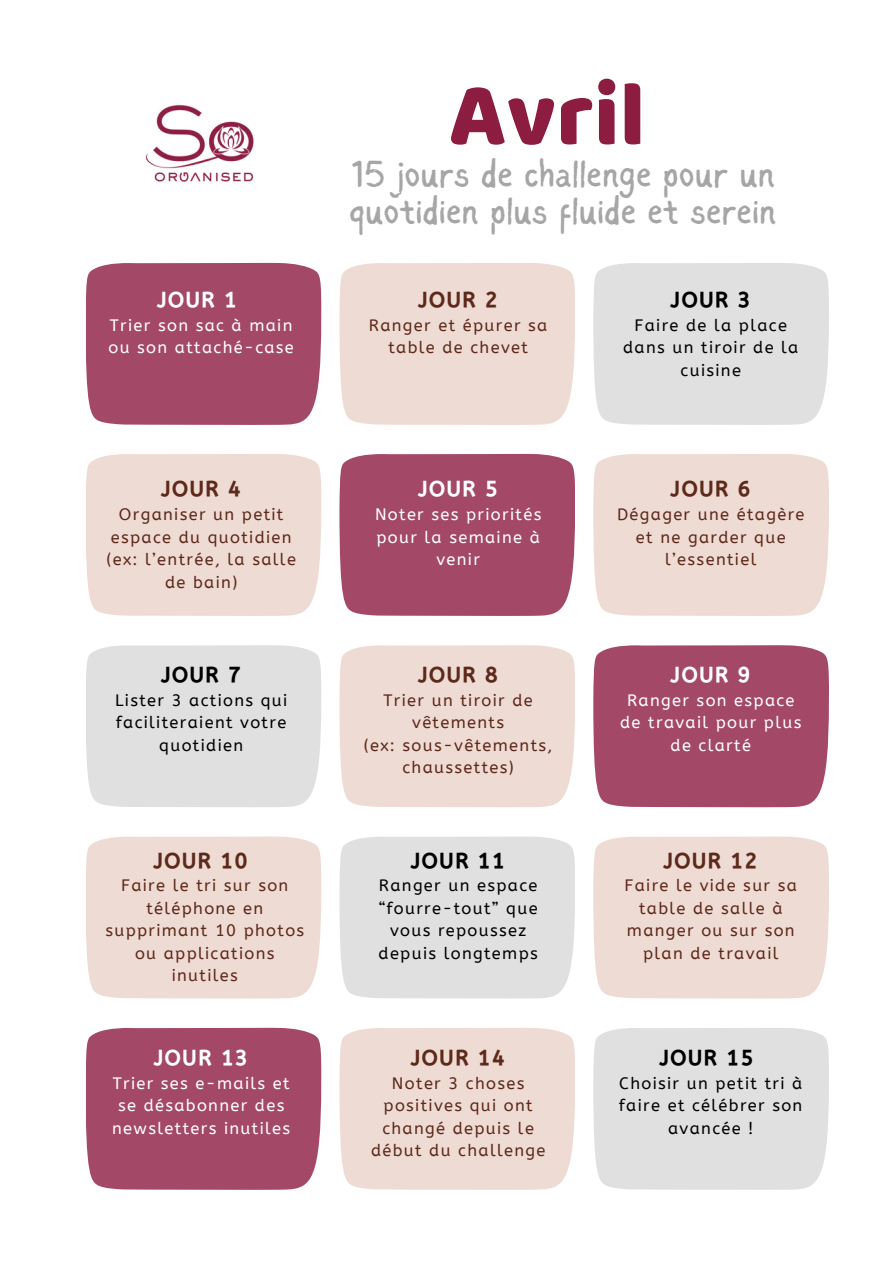
<style>
.page{position:relative;width:894px;height:1264px;background:#fff}
.page>*{position:absolute;margin:0;border:0;box-sizing:border-box;transform-origin:0 0}
.t1{font:91.5px "Baloo Bhaijaan";color:#8d1c41}
.t2{font:37.5px/37.2px "Sigher";color:#a6a6a6}
.t3{font:21px "CA Generated";letter-spacing:.08em;color:#5d291b}
.t4{font:21px "CA Generated";letter-spacing:.08em;color:#000}
.t5{font:21px "CA Generated";letter-spacing:.08em;color:#fff}
.t6{font:16.5px/22.5px "A Bee Zee";letter-spacing:.08em;color:#5d291b;text-align:center}
.t7{font:16.5px/22.5px "A Bee Zee";letter-spacing:.08em;color:#000;text-align:center}
.t8{font:16.5px/22.5px "A Bee Zee";letter-spacing:.08em;color:#fff;text-align:center}
</style>
<div class="page">
<div style="left:86px;top:263px;width:235px;height:162px;background:#a34967"></div>
<div style="left:593px;top:836px;width:235px;height:162px;background:#eedbd3"></div>
<img style="left:145px;top:104px;width:109px;height:78px">
<div style="left:339px;top:454px;width:236px;height:162px;background:#a34967"></div>
<div style="left:86px;top:645px;width:235px;height:162px;background:#e0e0e0"></div>
<div style="left:339px;top:645px;width:236px;height:162px;background:#eedbd3"></div>
<div style="left:593px;top:645px;width:235px;height:162px;background:#a34967"></div>
<div style="left:86px;top:1027px;width:235px;height:162px;background:#a34967"></div>
<div style="left:339px;top:263px;width:236px;height:162px;background:#eedbd3"></div>
<div style="left:593px;top:454px;width:235px;height:162px;background:#eedbd3"></div>
<div style="left:86px;top:454px;width:235px;height:162px;background:#eedbd3"></div>
<div style="left:593px;top:1028px;width:235px;height:161px;background:#e0e0e0"></div>
<div style="left:339px;top:1028px;width:236px;height:161px;background:#eedbd3"></div>
<div style="left:593px;top:263px;width:235px;height:162px;background:#e0e0e0"></div>
<div style="left:339px;top:836px;width:236px;height:162px;background:#e0e0e0"></div>
<div style="left:86px;top:836px;width:235px;height:162px;background:#eedbd3"></div>
<p class="t5" style="left:157px;top:288px;width:81px">JOUR 1</p>
<p class="t8" style="left:108px;top:314px;width:187px;text-align:left">Trier son sac à main ou son attaché-case</p>
<p class="t3" style="left:161px;top:477px;width:81px">JOUR 4</p>
<p class="t6" style="left:106px;top:503px;width:191px">Organiser un petit espace du quotidien (ex: l’entrée, la salle de bain)</p>
<p class="t4" style="left:161px;top:662px;width:81px">JOUR 7</p>
<p class="t7" style="left:115px;top:689px;width:174px">Lister 3 actions qui faciliteraient votre quotidien</p>
<p class="t3" style="left:154px;top:848px;width:95px">JOUR 10</p>
<p class="t6" style="left:105px;top:874px;width:200px">Faire le tri sur son téléphone en supprimant 10 photos ou applications inutiles</p>
<p class="t5" style="left:154px;top:1045px;width:95px">JOUR 13</p>
<p class="t8" style="left:112px;top:1072px;width:179px">Trier ses e-mails et se désabonner des newsletters inutiles</p>
<h1 class="t1" style="left:449px;top:48px;width:198px">Avril</h1>
<h2 class="t2" style="left:349px;top:155px;width:428px">15 jours de challenge pour un quotidien plus fluide et serein</h2>
<p class="t3" style="left:418px;top:288px;width:81px">JOUR 2</p>
<p class="t6" style="left:369px;top:314px;width:180px">Ranger et épurer sa table de chevet</p>
<p class="t5" style="left:418px;top:477px;width:81px">JOUR 5</p>
<p class="t8" style="left:375px;top:503px;width:168px">Noter ses priorités pour la semaine à venir</p>
<p class="t3" style="left:418px;top:662px;width:81px">JOUR 8</p>
<p class="t6" style="left:364px;top:689px;width:190px">Trier un tiroir de vêtements<br>(ex: sous-vêtements, chaussettes)</p>
<p class="t4" style="left:411px;top:848px;width:95px">JOUR 11</p>
<p class="t7" style="left:378px;top:874px;width:161px">Ranger un espace “fourre-tout” que vous repoussez depuis longtemps</p>
<p class="t3" style="left:411px;top:1045px;width:95px">JOUR 14</p>
<p class="t6" style="left:371px;top:1072px;width:176px">Noter 3 choses positives qui ont changé depuis le début du challenge</p>
<p class="t4" style="left:670px;top:288px;width:81px">JOUR 3</p>
<p class="t7" style="left:623px;top:314px;width:177px">Faire de la place dans un tiroir de la cuisine</p>
<p class="t3" style="left:670px;top:477px;width:81px">JOUR 6</p>
<p class="t6" style="left:617px;top:503px;width:189px">Dégager une étagère et ne garder que l’essentiel</p>
<p class="t5" style="left:670px;top:662px;width:81px">JOUR 9</p>
<p class="t8" style="left:620px;top:689px;width:183px">Ranger son espace de travail pour plus de clarté</p>
<p class="t3" style="left:663px;top:848px;width:95px">JOUR 12</p>
<p class="t6" style="left:624px;top:874px;width:174px">Faire le vide sur sa table de salle à manger ou sur son plan de travail</p>
<p class="t4" style="left:659px;top:1045px;width:95px">JOUR 15</p>
<p class="t7" style="left:619px;top:1072px;width:185px">Choisir un petit tri à faire et célébrer son avancée !</p>
</div>
